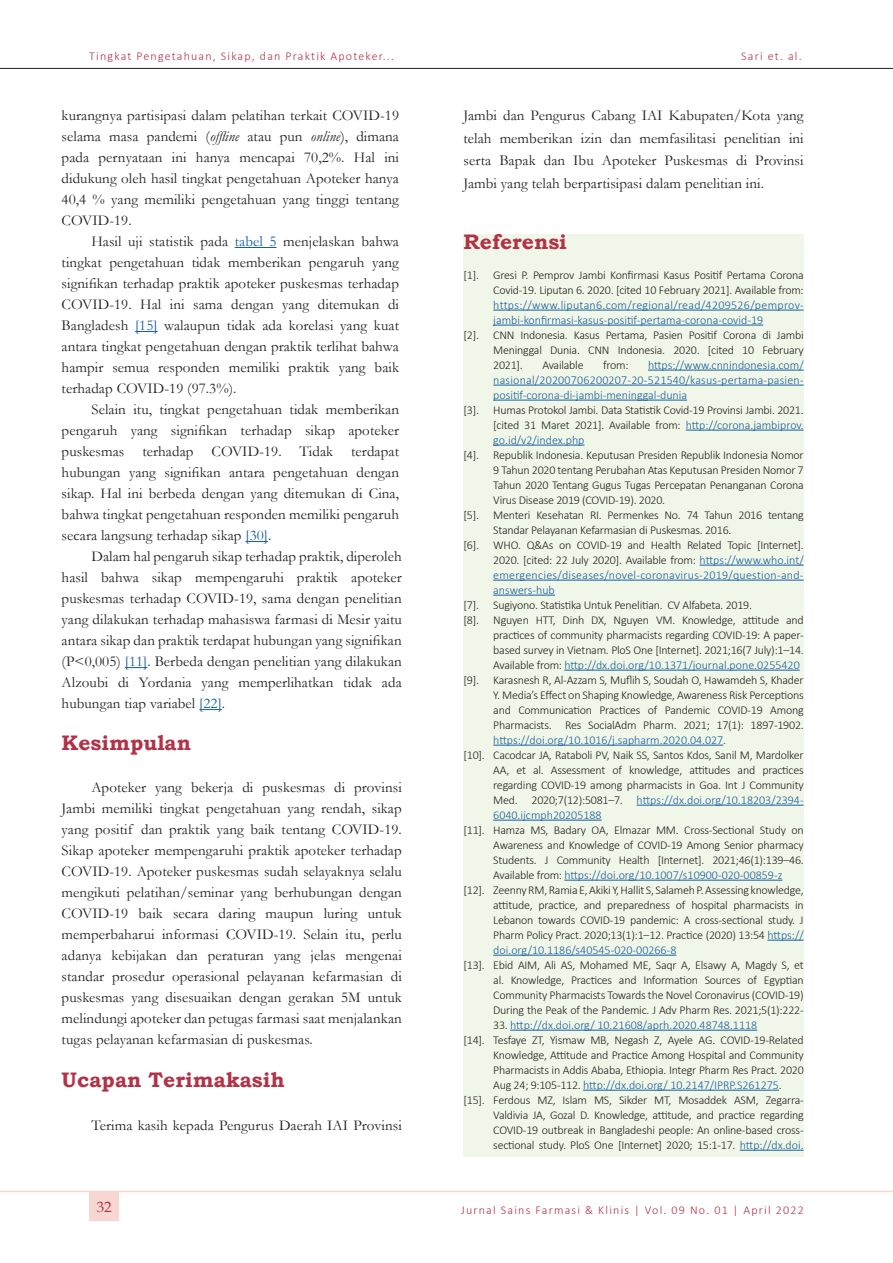
<style>
.page{position:relative;width:893px;height:1263px;background:#fff}
.page>*{position:absolute;margin:0;border:0;box-sizing:border-box;transform-origin:0 0}
.t1{font:700 21px "Bookman Old Style";color:#b23247}
.t2{font:15px/21px "Garamond";letter-spacing:.005em;color:#231f20;text-align:justify}
.t3{font:15px "Book Antiqua";color:#b23247}
.t4{font:300 12px/15px "Calibri";letter-spacing:-.02em;color:#231f20;text-align:justify}
.t5{font:300 12px/15px "Calibri";color:#175d9e;text-align:justify}
.t6{font:300 12px "Calibri";letter-spacing:.1em;color:#b23247}
.s1{font-style:italic}
.s2{color:#175d9e}
.s3{color:#231f20}
</style>
<div class="page">
<hr style="left:0;top:68px;width:893px;height:1px;background:#231f20">
<hr style="left:0;top:1191px;width:893px;height:1px;background:#f8d6d2">
<div style="left:89px;top:1191px;width:30px;height:30px;background:#f8d6d2"></div>
<hr style="left:235px;top:247px;width:42px;height:1px;background:#175d9e">
<svg style="left:135px;top:331px;width:23px;height:1px"></svg>
<svg style="left:246px;top:541px;width:22px;height:1px"></svg>
<svg style="left:125px;top:667px;width:22px;height:1px"></svg>
<svg style="left:199px;top:709px;width:23px;height:1px"></svg>
<div style="left:463px;top:234px;width:341px;height:923px;background:#f1f7e8"></div>
<hr style="left:493px;top:310px;width:311px;height:1px;background:#175d9e">
<hr style="left:493px;top:325px;width:270px;height:1px;background:#175d9e">
<hr style="left:648px;top:370px;width:156px;height:1px;background:#175d9e">
<hr style="left:493px;top:385px;width:311px;height:1px;background:#175d9e">
<hr style="left:493px;top:400px;width:194px;height:1px;background:#175d9e">
<hr style="left:686px;top:430px;width:118px;height:1px;background:#175d9e">
<hr style="left:493px;top:445px;width:91px;height:1px;background:#175d9e">
<hr style="left:700px;top:565px;width:104px;height:1px;background:#175d9e">
<hr style="left:493px;top:580px;width:311px;height:1px;background:#175d9e">
<hr style="left:493px;top:595px;width:62px;height:1px;background:#175d9e">
<hr style="left:564px;top:670px;width:236px;height:1px;background:#175d9e">
<hr style="left:493px;top:745px;width:230px;height:1px;background:#175d9e">
<hr style="left:637px;top:805px;width:167px;height:1px;background:#175d9e">
<hr style="left:493px;top:820px;width:109px;height:1px;background:#175d9e">
<hr style="left:564px;top:880px;width:218px;height:1px;background:#175d9e">
<hr style="left:767px;top:940px;width:37px;height:1px;background:#175d9e">
<hr style="left:493px;top:955px;width:183px;height:1px;background:#175d9e">
<hr style="left:510px;top:1030px;width:247px;height:1px;background:#175d9e">
<hr style="left:583px;top:1090px;width:196px;height:1px;background:#175d9e">
<hr style="left:740px;top:1150px;width:64px;height:1px;background:#175d9e">
<p class="t6" style="left:89px;top:49px;width:306px">Tingkat Pengetahuan, Sikap, dan Praktik Apoteker...</p>
<p class="t6" style="left:741px;top:49px;width:62px">Sari et. al.</p>
<p class="t2" style="left:62px;top:105px;width:339px">kurangnya partisipasi dalam pelatihan terkait COVID-19 selama masa pandemi (<span class="s1">offline</span> atau pun <span class="s1">online</span>), dimana pada pernyataan ini hanya mencapai 70,2%. Hal ini didukung oleh hasil tingkat pengetahuan Apoteker hanya 40,4 % yang memiliki pengetahuan yang tinggi tentang COVID-19.</p>
<p class="t2" style="left:62px;top:231px;width:339px;text-indent:30px">Hasil uji statistik pada <span class="s2">tabel 5</span> menjelaskan bahwa tingkat pengetahuan tidak memberikan pengaruh yang signifikan terhadap praktik apoteker puskesmas terhadap COVID-19. Hal ini sama dengan yang ditemukan di Bangladesh <span class="s2">[15]</span> walaupun tidak ada korelasi yang kuat antara tingkat pengetahuan dengan praktik terlihat bahwa hampir semua responden memiliki praktik yang baik terhadap COVID-19 (97.3%).</p>
<p class="t2" style="left:62px;top:399px;width:339px;text-indent:30px">Selain itu, tingkat pengetahuan tidak memberikan pengaruh yang signifikan terhadap sikap apoteker puskesmas terhadap COVID-19. Tidak terdapat hubungan yang signifikan antara pengetahuan dengan sikap. Hal ini berbeda dengan yang ditemukan di Cina, bahwa tingkat pengetahuan responden memiliki pengaruh secara langsung terhadap sikap <span class="s2">[30]</span>.</p>
<p class="t2" style="left:62px;top:546px;width:342px;text-indent:30px">Dalam hal pengaruh sikap terhadap praktik, diperoleh hasil bahwa sikap mempengaruhi praktik apoteker puskesmas terhadap COVID-19, sama dengan penelitian yang dilakukan terhadap mahasiswa farmasi di Mesir yaitu antara sikap dan praktik terdapat hubungan yang signifikan (P&lt;0,005) <span class="s2">[11]</span>. Berbeda dengan penelitian yang dilakukan Alzoubi di Yordania yang memperlihatkan tidak ada hubungan tiap variabel <span class="s2">[22]</span>.</p>
<p class="t1" style="left:62px;top:728px;width:131px">Kesimpulan</p>
<p class="t2" style="left:62px;top:777px;width:342px;text-indent:30px">Apoteker yang bekerja di puskesmas di provinsi Jambi memiliki tingkat pengetahuan yang rendah, sikap yang positif dan praktik yang baik tentang COVID-19.<br>Sikap apoteker mempengaruhi praktik apoteker terhadap COVID-19. Apoteker puskesmas sudah selayaknya selalu mengikuti pelatihan/seminar yang berhubungan dengan COVID-19 baik secara daring maupun luring untuk memperbaharui informasi COVID-19. Selain itu, perlu adanya kebijakan dan peraturan yang jelas mengenai standar prosedur operasional pelayanan kefarmasian di puskesmas yang disesuaikan dengan gerakan 5M untuk melindungi apoteker dan petugas farmasi saat menjalankan tugas pelayanan kefarmasian di puskesmas.</p>
<p class="t1" style="left:62px;top:1064px;width:225px">Ucapan Terimakasih</p>
<p class="t2" style="left:91px;top:1114px;width:312px">Terima kasih kepada Pengurus Daerah IAI Provinsi</p>
<p class="t2" style="left:463px;top:104px;width:342px;line-height:22.5px">Jambi dan Pengurus Cabang IAI Kabupaten/Kota yang telah memberikan izin dan memfasilitasi penelitian ini serta Bapak dan Ibu Apoteker Puskesmas di Provinsi Jambi yang telah berpartisipasi dalam penelitian ini.</p>
<p class="t1" style="left:463px;top:227px;width:105px">Referensi</p>
<p class="t4" style="left:493px;top:267px;width:312px;text-indent:-30px">[1]. Gresi P. Pemprov Jambi Konfirmasi Kasus Positif Pertama Corona Covid-19. Liputan 6. 2020. [cited 10 February 2021]. Available from: <span class="s2">https://www.liputan6.com/regional/read/4209526/pemprov&shy;jambi-konfirmasi-kasus-positif-pertama-corona-covid-19</span></p>
<p class="t4" style="left:493px;top:327px;width:312px;text-indent:-30px">[2]. CNN Indonesia. Kasus Pertama, Pasien Positif Corona di Jambi Meninggal Dunia. CNN Indonesia. 2020. [cited 10 February 2021].</p>
<p class="t5" style="left:493px;top:357px;width:312px;text-indent:155px">https://www.cnnindonesia.com/ nasional/20200706200207-20-521540/kasus-pertama-pasien&shy;positif-corona-di-jambi-meninggal-dunia</p>
<p class="t4" style="left:493px;top:402px;width:312px;text-indent:-30px">[3]. Humas Protokol Jambi. Data Statistik Covid-19 Provinsi Jambi. 2021. [cited 31 Maret 2021]. Available from: <span class="s2">http://corona.jambiprov. go.id/v2/index.php</span></p>
<p class="t4" style="left:493px;top:447px;width:312px;text-indent:-30px">[4]. Republik Indonesia. Keputusan Presiden Republik Indonesia Nomor 9 Tahun 2020 tentang Perubahan Atas Keputusan Presiden Nomor 7<br>Tahun 2020 Tentang Gugus Tugas Percepatan Penanganan Corona Virus Disease 2019 (COVID-19). 2020.</p>
<p class="t4" style="left:493px;top:507px;width:312px;text-indent:-30px">[5]. Menteri Kesehatan RI. Permenkes No. 74 Tahun 2016 tentang<br>Standar Pelayanan Kefarmasian di Puskesmas. 2016.</p>
<p class="t4" style="left:493px;top:537px;width:312px;text-indent:-30px">[6]. WHO. Q&amp;As on COVID-19 and Health Related Topic [Internet].<br>2020. [cited: 22 July 2020]. Available from: <span class="s2">https://www.who.int/ emergencies/diseases/novel-coronavirus-2019/question-and&shy;answers-hub</span></p>
<p class="t4" style="left:463px;top:597px;width:290px">[7]. Sugiyono. Statistika Untuk Penelitian. CV Alfabeta. 2019.</p>
<p class="t4" style="left:493px;top:612px;width:312px;text-indent:-30px">[8]. Nguyen HTT, Dinh DX, Nguyen VM. Knowledge, attitude and practices of community pharmacists regarding COVID-19: A paper&shy;based survey in Vietnam. PloS One [Internet]. 2021;16(7 July):1–14.<br>Available from: <span class="s2">http://dx.doi.org/10.1371/journal.pone.0255420</span></p>
<p class="t4" style="left:493px;top:672px;width:312px;text-indent:-30px">[9]. Karasnesh R, Al-Azzam S, Muflih S, Soudah O, Hawamdeh S, Khader Y. Media’s Effect on Shaping Knowledge, Awareness Risk Perceptions and Communication Practices of Pandemic COVID-19 Among Pharmacists. Res SocialAdm Pharm. 2021; 17(1): 1897-1902. <span class="s2">https://doi.org/10.1016/j.sapharm.2020.04.027</span>.</p>
<p class="t4" style="left:493px;top:747px;width:312px;text-indent:-30px">[10]. Cacodcar JA, Rataboli PV, Naik SS, Santos Kdos, Sanil M, Mardolker AA, et al. Assessment of knowledge, attitudes and practices regarding COVID-19 among pharmacists in Goa. Int J Community Med. 2020;7(12):5081–7. <span class="s2">https://dx.doi.org/10.18203/2394- 6040.ijcmph20205188</span></p>
<p class="t4" style="left:493px;top:822px;width:312px;text-indent:-30px">[11]. Hamza MS, Badary OA, Elmazar MM. Cross-Sectional Study on Awareness and Knowledge of COVID-19 Among Senior pharmacy Students. J Community Health [Internet]. 2021;46(1):139–46.<br>Available from: <span class="s2">https://doi.org/10.1007/s10900-020-00859-z</span></p>
<p class="t4" style="left:493px;top:882px;width:312px;text-indent:-30px">[12]. Zeenny RM, Ramia E, Akiki Y, Hallit S, Salameh P. Assessing knowledge, attitude, practice, and preparedness of hospital pharmacists in Lebanon towards COVID-19 pandemic: A cross-sectional study. J Pharm Policy Pract. 2020;13(1):1–12. Practice (2020) 13:54 <span class="s2">https:// doi.org/10.1186/s40545-020-00266-8</span></p>
<p class="t4" style="left:493px;top:957px;width:312px;text-indent:-30px">[13]. Ebid AIM, Ali AS, Mohamed ME, Saqr A, Elsawy A, Magdy S, et al. Knowledge, Practices and Information Sources of Egyptian Community Pharmacists Towards the Novel Coronavirus (COVID-19)<br>During the Peak of the Pandemic. J Adv Pharm Res. 2021;5(1):222-</p>
<p class="t5" style="left:493px;top:1017px;width:266px"><span class="s3">33.</span> http://dx.doi.org/ 10.21608/aprh.2020.48748.1118</p>
<p class="t4" style="left:493px;top:1032px;width:312px;text-indent:-30px">[14]. Tesfaye ZT, Yismaw MB, Negash Z, Ayele AG. COVID-19-Related Knowledge, Attitude and Practice Among Hospital and Community Pharmacists in Addis Ababa, Ethiopia. Integr Pharm Res Pract. 2020<br>Aug 24; 9:105-112. <span class="s2">http://dx.doi.org/ 10.2147/IPRP.S261275</span>.</p>
<p class="t4" style="left:493px;top:1092px;width:312px;text-indent:-30px">[15]. Ferdous MZ, Islam MS, Sikder MT, Mosaddek ASM, Zegarra-Valdivia JA, Gozal D. Knowledge, attitude, and practice regarding COVID-19 outbreak in Bangladeshi people: An online-based cross&shy;sectional study. PloS One [Internet] 2020; 15:1-17. <span class="s2">http://dx.doi.</span></p>
<p class="t4" style="left:542px;top:357px;width:43px">Available</p>
<p class="t4" style="left:603px;top:357px;width:27px">from:</p>
<p class="t3" style="left:97px;top:1196px;width:16px">32</p>
<p class="t6" style="left:461px;top:1202px;width:344px">Jurnal Sains Farmasi &amp; Klinis | Vol. 09 No. 01 | April 2022</p>
</div>
